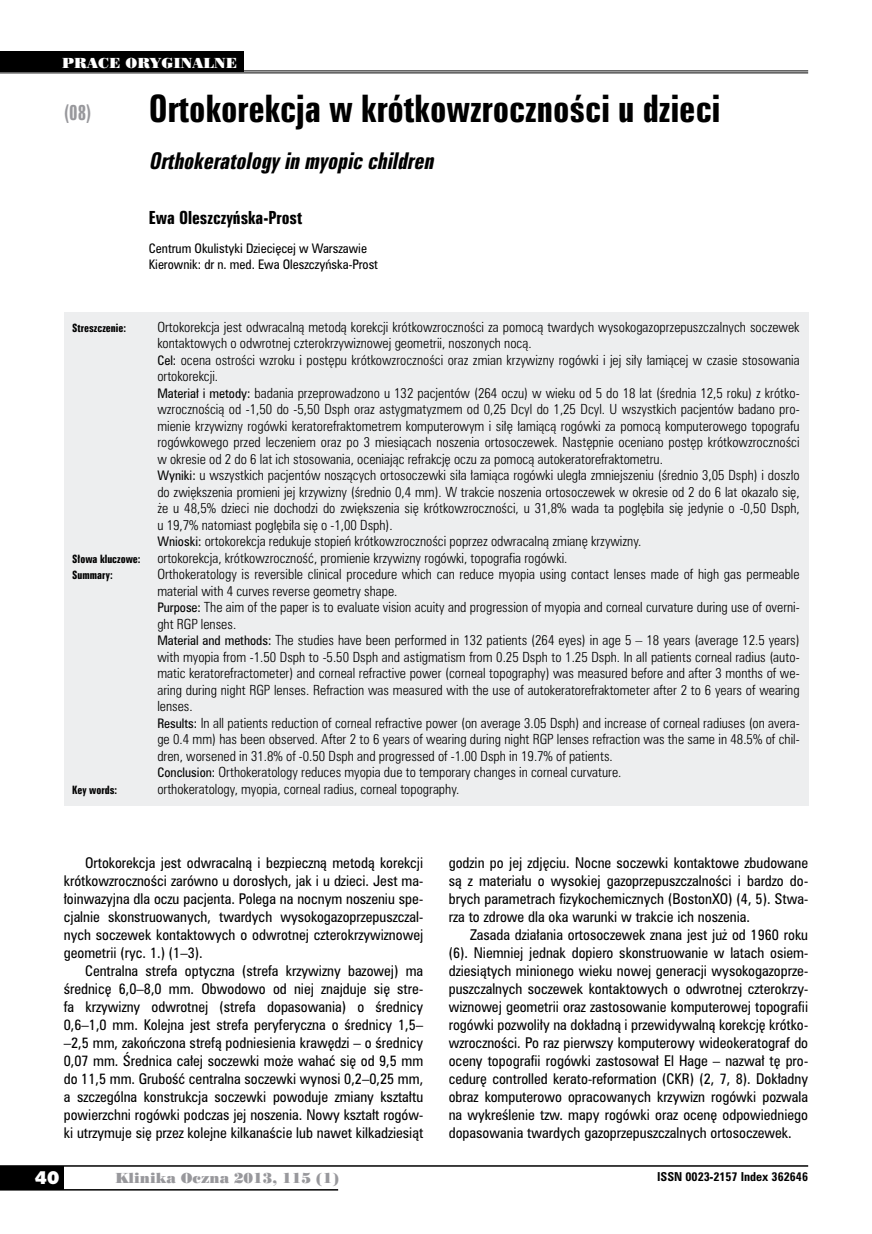
<style>
.page{position:relative;width:872px;height:1234px;background:#fff}
.page>*{position:absolute;margin:0;border:0;box-sizing:border-box;transform-origin:0 0}
.t1{font:34.5px "Zurich Bd X Cn PL";color:#000}
.t2{font:italic 21px "Zurich Bd X Cn PL";color:#000}
.t3{font:19.5px "Zurich Bd X Cn PL";color:#98989c;scale:.9 1}
.t4{font:18px "Humanst 531 U Blk PL";color:#fff}
.t5{font:16.5px "Zurich Bd X Cn PL";color:#000}
.t6{font:13.5px/18px "Zurich Cn PL";color:#000;text-align:justify}
.t7{font:13.5px "Poster Bodoni PL";color:#98989c}
.t8{font:13.5px "Poster Bodoni PL";color:#fff}
.t9{font:12.75px/16.5px "Zurich Lt Cn PL";color:#000}
.t10{font:12px/16.5px "Zurich Cn PL";color:#000}
.t11{font:700 11.25px "Zurich Cn PL";color:#000}
.t12{font:10.5px "Zurich Bd X Cn PL";color:#000}
.s1{font-family:"Zurich Cn PL";font-size:12px}
</style>
<div class="page">
<div style="left:0;top:1165px;width:64px;height:24px;background:#000"></div>
<hr style="left:0;top:1164px;width:808px;height:2px;background:#000">
<hr style="left:0;top:1188px;width:338px;height:2px;background:#000">
<div style="left:64px;top:313px;width:744px;height:492px;background:#edeeef"></div>
<hr style="left:0;top:70px;width:808px;height:1px;background:#000">
<hr style="left:0;top:72px;width:808px;height:1px;background:#000">
<div style="left:0;top:51px;width:243px;height:21px;background:#000"></div>
<p class="t8" style="left:62px;top:54px;width:176px">PRACE ORYGINALNE</p>
<h3 class="t3" style="left:64px;top:100px;width:32px">(08)</h3>
<h1 class="t1" style="left:149px;top:86px;width:573px">Ortokorekcja w krótkowzroczności u dzieci</h1>
<h2 class="t2" style="left:149px;top:147px;width:291px">Orthokeratologyin myopicchildren</h2>
<p class="t5" style="left:149px;top:206px;width:155px">Ewa Oleszczyńska-Prost</p>
<p class="t10" style="left:149px;top:240px;width:231px">Centrum Okulistyki Dziecięcej w Warszawie<br>Kierownik: dr n. med. Ewa Oleszczyńska-Prost</p>
<p class="t12" style="left:72px;top:320px;width:55px">Streszczenie:</p>
<p class="t9" style="left:157px;top:318px;width:644px">Ortokorekcja jest odwracalną metodą korekcji krótkowzroczności za pomocą twardych wysokogazoprzepuszczalnych soczewek kontaktowych o odwrotnej czterokrzywiznowej geometrii, noszonych nocą.<br><span class="s1">Cel:</span> ocena ostrości wzroku i postępu krótkowzroczności oraz zmian krzywizny rogówki i jej siły łamiącej w czasie stosowania ortokorekcji.<br><span class="s1">Materiał i metody:</span> badania przeprowadzono u 132 pacjentów (264 oczu) w wieku od 5 do 18 lat (średnia 12,5 roku) z krótko&shy;wzrocznością od -1,50 do -5,50 Dsph oraz astygmatyzmem od 0,25 Dcyl do 1,25 Dcyl. U wszystkich pacjentów badano pro&shy;mienie krzywizny rogówki keratorefraktometrem komputerowym i siłę łamiącą rogówki za pomocą komputerowego topografu rogówkowego przed leczeniem oraz po 3 miesiącach noszenia ortosoczewek. Następnie oceniano postęp krótkowzroczności w okresie od 2 do 6 lat ich stosowania, oceniając refrakcję oczu za pomocą autokeratorefraktometru.<br><span class="s1">Wyniki:</span> u wszystkich pacjentów noszących ortosoczewki siła łamiąca rogówki uległa zmniejszeniu (średnio 3,05 Dsph) i doszło do zwiększenia promieni jej krzywizny (średnio 0,4 mm). W trakcie noszenia ortosoczewek w okresie od 2 do 6 lat okazało się, że u 48,5% dzieci nie dochodzi do zwiększenia się krótkowzroczności, u 31,8% wada ta pogłębiła się jedynie o -0,50 Dsph, u 19,7% natomiast pogłębiła się o -1,00 Dsph).<br><span class="s1">Wnioski:</span> ortokorekcja redukuje stopień krótkowzroczności poprzez odwracalną zmianę krzywizny.</p>
<p class="t12" style="left:72px;top:551px;width:70px">Słowa kluczowe:</p>
<p class="t9" style="left:157px;top:549px;width:411px">ortokorekcja, krótkowzroczność, promienie krzywizny rogówki, topografia rogówki.</p>
<p class="t12" style="left:72px;top:568px;width:42px">Summary:</p>
<p class="t9" style="left:157px;top:565px;width:644px">Orthokeratology is reversible clinical procedure which can reduce myopia using contact lenses made of high gas permeable material with 4 curves reverse geometry shape.<br><span class="s1">Purpose:</span> The aim of the paper is to evaluate vision acuity and progression of myopia and corneal curvature during use of overni&shy;ght RGP lenses.<br><span class="s1">Material and methods:</span> The studies have been performed in 132 patients (264 eyes) in age 5 – 18 years (average 12.5 years) with myopia from -1.50 Dsph to -5.50 Dsph and astigmatism from 0.25 Dsph to 1.25 Dsph. In all patients corneal radius (auto&shy;matic keratorefractometer) and corneal refractive power (corneal topography) was measured before and after 3 months of we&shy;aring during night RGP lenses. Refraction was measured with the use of autokeratorefraktometer after 2 to 6 years of wearing lenses.<br><span class="s1">Results:</span> In all patients reduction of corneal refractive power (on average 3.05 Dsph) and increase of corneal radiuses (on avera&shy;ge 0.4 mm) has been observed. After 2 to 6 years of wearing during night RGP lenses refraction was the same in 48.5% of chil&shy;dren, worsened in 31.8% of -0.50 Dsph and progressed of -1.00 Dsph in 19.7% of patients.<br><span class="s1">Conclusion:</span> Orthokeratology reduces myopia due to temporary changes in corneal curvature.</p>
<p class="t12" style="left:72px;top:782px;width:46px">Key words:</p>
<p class="t9" style="left:157px;top:780px;width:303px">orthokeratology, myopia, corneal radius, corneal topography.</p>
<p class="t6" style="left:64px;top:853px;width:361px;text-indent:21px">Ortokorekcja jest odwracalną i bezpieczną metodą korekcji krótkowzroczności zarówno u dorosłych, jak i u dzieci. Jest ma&shy;łoinwazyjna dla oczu pacjenta. Polega na nocnym noszeniu spe&shy;cjalnie skonstruowanych, twardych wysokogazoprzepuszczal&shy;nych soczewek kontaktowych o odwrotnej czterokrzywiznowej geometrii (ryc. 1.) (1–3).</p>
<p class="t6" style="left:64px;top:961px;width:361px;text-indent:21px">Centralna strefa optyczna (strefa krzywizny bazowej) ma średnicę 6,0–8,0 mm. Obwodowo od niej znajduje się stre&shy;fa krzywizny odwrotnej (strefa dopasowania) o średnicy 0,6–1,0 mm. Kolejna jest strefa peryferyczna o średnicy 1,5– –2,5 mm, zakończona strefą podniesienia krawędzi – o średnicy 0,07 mm. Średnica całej soczewki może wahać się od 9,5 mm do 11,5 mm. Grubość centralna soczewki wynosi 0,2–0,25 mm, a szczególna konstrukcja soczewki powoduje zmiany kształtu powierzchni rogówki podczas jej noszenia. Nowy kształt rogów&shy;ki utrzymuje się przez kolejne kilkanaście lub nawet kilkadziesiąt</p>
<p class="t6" style="left:449px;top:853px;width:361px">godzin po jej zdjęciu. Nocne soczewki kontaktowe zbudowane są z materiału o wysokiej gazoprzepuszczalności i bardzo do&shy;brych parametrach fizykochemicznych (BostonXO) (4, 5). Stwa&shy;rza to zdrowe dla oka warunki w trakcie ich noszenia.</p>
<p class="t6" style="left:449px;top:925px;width:361px;text-indent:21px">Zasada działania ortosoczewek znana jest już od 1960 roku (6). Niemniej jednak dopiero skonstruowanie w latach osiem&shy;dziesiątych minionego wieku nowej generacji wysokogazoprze&shy;puszczalnych soczewek kontaktowych o odwrotnej czterokrzy&shy;wiznowej geometrii oraz zastosowanie komputerowej topografii rogówki pozwoliły na dokładną i przewidywalną korekcję krótko&shy;wzroczności. Po raz pierwszy komputerowy wideokeratograf do oceny topografii rogówki zastosował El Hage – nazwał tę pro&shy;cedurę controlled kerato-reformation (CKR) (2, 7, 8). Dokładny obraz komputerowo opracowanych krzywizn rogówki pozwala na wykreślenie tzw. mapy rogówki oraz ocenę odpowiedniego dopasowania twardych gazoprzepuszczalnych ortosoczewek.</p>
<h3 class="t4" style="left:35px;top:1165px;width:26px">40</h3>
<p class="t7" style="left:115px;top:1168px;width:225px">Klinika Oczna 2013, 115 (1)</p>
<p class="t11" style="left:657px;top:1168px;width:152px">ISSN 0023-2157 Index 362646</p>
</div>
